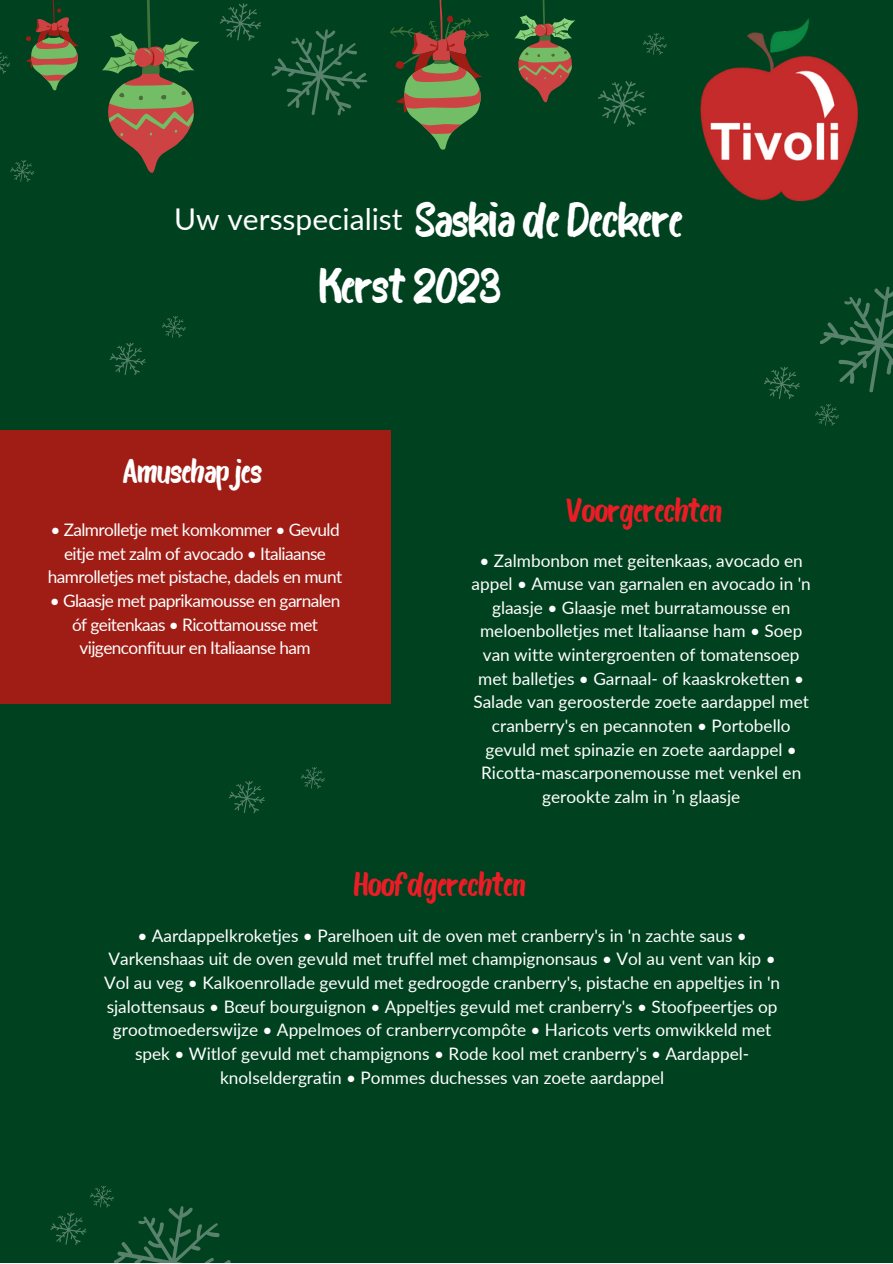
<style>
.page{position:relative;width:893px;height:1264px;background:#fff}
.page>*{position:absolute;margin:0;border:0;box-sizing:border-box;transform-origin:0 0}
.t1{font:48px "Bosk";letter-spacing:-.035em;color:#fff}
.t2{font:33px "Bosk";letter-spacing:-.035em;color:#ec1c26}
.t3{font:33px "Bosk";letter-spacing:-.035em;color:#fff}
.t4{font:30px "Lato";color:#fff}
.t5{font:17.25px/23.5px "Lato";color:#fff;text-align:center}
.t6{font:17.25px/23.5px "Lato";letter-spacing:-.035em;color:#fff;text-align:center}
</style>
<div class="page">
<div style="left:0;top:0;width:892px;height:1262px;background:#004220"></div>
<svg style="left:10px;top:160px;width:24px;height:22px"></svg>
<svg style="left:301px;top:767px;width:24px;height:22px"></svg>
<svg style="left:0;top:52px;width:10px;height:22px"></svg>
<svg style="left:220px;top:3px;width:148px;height:113px"></svg>
<svg style="left:229px;top:781px;width:36px;height:33px"></svg>
<svg style="left:598px;top:81px;width:48px;height:46px"></svg>
<svg style="left:102px;top:0;width:98px;height:173px"></svg>
<svg style="left:514px;top:0;width:61px;height:102px"></svg>
<svg style="left:390px;top:0;width:99px;height:150px"></svg>
<svg style="left:26px;top:0;width:53px;height:91px"></svg>
<svg style="left:643px;top:33px;width:24px;height:22px"></svg>
<img style="left:700px;top:18px;width:158px;height:184px">
<svg style="left:50px;top:1186px;width:181px;height:76px"></svg>
<div style="left:0;top:430px;width:390px;height:273px;background:#9f1d14"></div>
<svg style="left:162px;top:316px;width:24px;height:22px"></svg>
<svg style="left:109px;top:342px;width:37px;height:33px"></svg>
<svg style="left:764px;top:367px;width:36px;height:32px"></svg>
<svg style="left:815px;top:286px;width:77px;height:140px"></svg>
<p class="t1" style="left:414px;top:201px;width:270px">Saskia de Deckere</p>
<p class="t1" style="left:318px;top:266px;width:184px">Kerst 2023</p>
<p class="t4" style="left:174px;top:200px;width:230px">Uw versspecialist</p>
<p class="t3" style="left:123px;top:458px;width:141px">Amusehapjes</p>
<p class="t6" style="left:48px;top:518px;width:296px">• Zalmrolletje met komkommer • Gevuld eitje met zalm of avocado • Italiaanse hamrolletjes met pistache, dadels en munt</p>
<p class="t6" style="left:50px;top:588px;width:292px">• Glaasje met paprikamousse en garnalen óf geitenkaas • Ricottamousse met vijgenconfituur en Italiaanse ham</p>
<p class="t2" style="left:566px;top:497px;width:158px">Voorgerechten</p>
<p class="t5" style="left:471px;top:548px;width:341px">• Zalmbonbon met geitenkaas, avocado en appel • Amuse van garnalen en avocado in 'n glaasje • Glaasje met burratamousse en meloenbolletjes met Italiaanse ham • Soep van witte wintergroenten of tomatensoep met balletjes • Garnaal- of kaaskroketten • Salade van geroosterde zoete aardappel met cranberry's en pecannoten • Portobello gevuld met spinazie en zoete aardappel • Ricotta-mascarponemousse met venkel en gerookte zalm in ’n glaasje</p>
<p class="t2" style="left:353px;top:871px;width:174px">Hoofdgerechten</p>
<p class="t5" style="left:104px;top:923px;width:677px">• Aardappelkroketjes • Parelhoen uit de oven met cranberry's in 'n zachte saus • Varkenshaas uit de oven gevuld met truffel met champignonsaus • Vol au vent van kip • Vol au veg • Kalkoenrollade gevuld met gedroogde cranberry's, pistache en appeltjes in 'n sjalottensaus • Bœuf bourguignon • Appeltjes gevuld met cranberry's • Stoofpeertjes op grootmoederswijze • Appelmoes of cranberrycompôte • Haricots verts omwikkeld met spek • Witlof gevuld met champignons • Rode kool met cranberry's • Aardappel&shy;knolseldergratin • Pommes duchesses van zoete aardappel</p>
</div>
